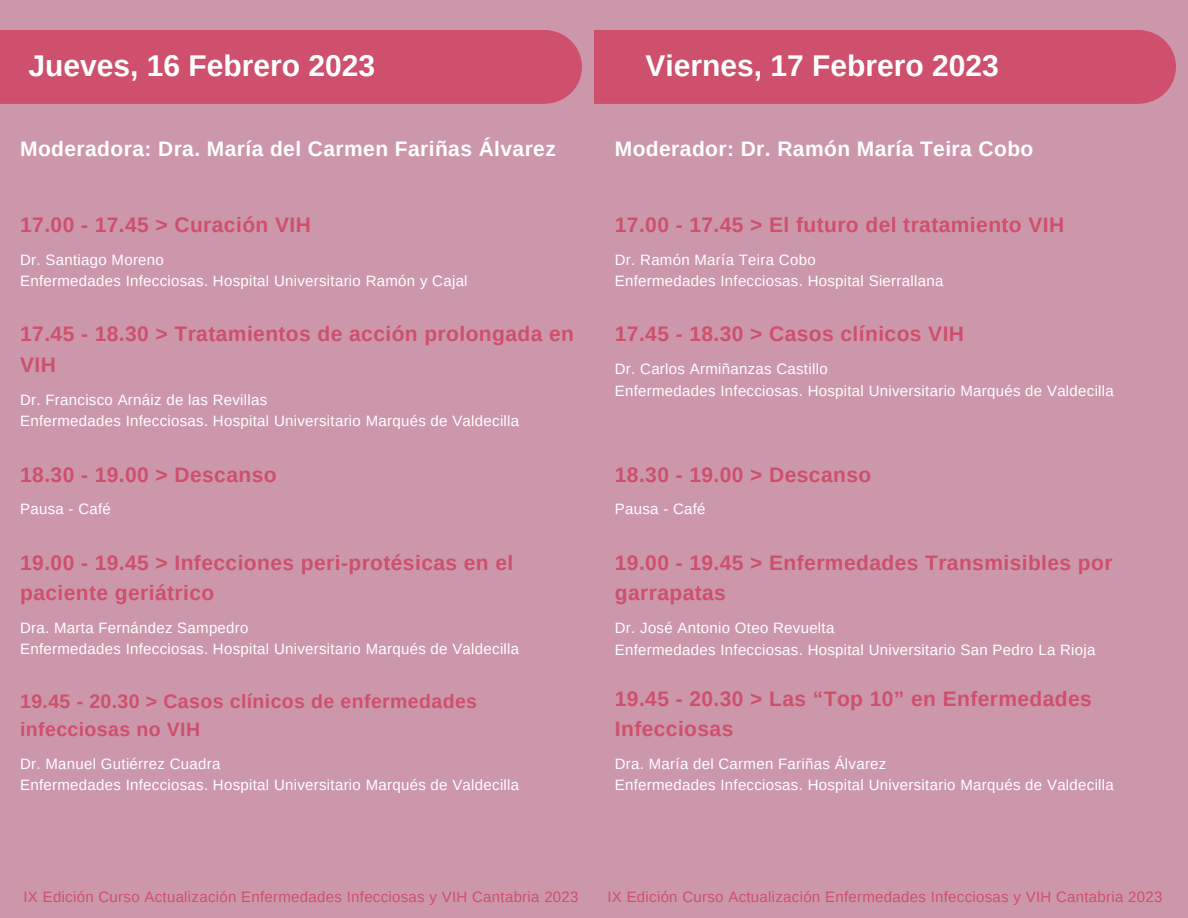
<style>
.page{position:relative;width:1188px;height:918px;background:#cd97ab}
.page>*{position:absolute;margin:0;border:0;box-sizing:border-box;transform-origin:0 0}
.t1{font:700 30px "Arimo";color:#fff}
.t2{font:700 21px/30.3px "Arimo";letter-spacing:.02em;color:#ce506d}
.t3{font:700 21px "Arimo";letter-spacing:.02em;color:#fff}
.t4{font:700 19.5px/28.2px "Arimo";letter-spacing:.02em;color:#ce506d}
.t5{font:15px/21.3px "Arimo";letter-spacing:.02em;color:#fff}
.t6{font:15px "Arimo";letter-spacing:.02em;color:#ce506d}
</style>
<div class="page">
<div style="left:0;top:30px;width:582px;height:74px;background:#ce506d"></div>
<div style="left:594px;top:30px;width:582px;height:74px;background:#ce506d"></div>
<h1 class="t1" style="left:28px;top:49px;width:348px">Jueves, 16 Febrero 2023</h1>
<h1 class="t1" style="left:645px;top:49px;width:355px">Viernes, 17 Febrero 2023</h1>
<h2 class="t3" style="left:20px;top:137px;width:537px">Moderadora: Dra. María del Carmen Fariñas Álvarez</h2>
<h2 class="t3" style="left:615px;top:137px;width:420px">Moderador: Dr. Ramón María Teira Cobo</h2>
<h2 class="t2" style="left:20px;top:209px;width:292px">17.00 - 17.45 &gt; Curación VIH</h2>
<h2 class="t2" style="left:615px;top:209px;width:451px">17.00 - 17.45 &gt; El futuro del tratamiento VIH</h2>
<p class="t5" style="left:20px;top:249px;width:449px">Dr. Santiago Moreno<br>Enfermedades Infecciosas. Hospital Universitario Ramón y Cajal</p>
<p class="t5" style="left:615px;top:249px;width:330px">Dr. Ramón María Teira Cobo<br>Enfermedades Infecciosas. Hospital Sierrallana</p>
<h2 class="t2" style="left:20px;top:319px;width:555px">17.45 - 18.30 &gt; Tratamientos de acción prolongada en<br>VIH</h2>
<p class="t5" style="left:20px;top:389px;width:501px">Dr. Francisco Arnáiz de las Revillas<br>Enfermedades Infecciosas. Hospital Universitario Marqués de Valdecilla</p>
<h2 class="t2" style="left:615px;top:319px;width:351px">17.45 - 18.30 &gt; Casos clínicos VIH</h2>
<p class="t5" style="left:615px;top:358px;width:501px">Dr. Carlos Armiñanzas Castillo<br>Enfermedades Infecciosas. Hospital Universitario Marqués de Valdecilla</p>
<h2 class="t2" style="left:20px;top:459px;width:258px">18.30 - 19.00 &gt; Descanso</h2>
<h2 class="t2" style="left:615px;top:459px;width:258px">18.30 - 19.00 &gt; Descanso</h2>
<p class="t5" style="left:20px;top:499px;width:92px">Pausa - Café</p>
<p class="t5" style="left:615px;top:499px;width:92px">Pausa - Café</p>
<h2 class="t2" style="left:20px;top:547px;width:495px">19.00 - 19.45 &gt; Infecciones peri-protésicas en el paciente geriátrico</h2>
<h2 class="t2" style="left:615px;top:548px;width:499px">19.00 - 19.45 &gt; Enfermedades Transmisibles por garrapatas</h2>
<p class="t5" style="left:20px;top:617px;width:501px">Dra. Marta Fernández Sampedro<br>Enfermedades Infecciosas. Hospital Universitario Marqués de Valdecilla</p>
<p class="t5" style="left:615px;top:617px;width:482px">Dr. José Antonio Oteo Revuelta<br>Enfermedades Infecciosas. Hospital Universitario San Pedro La Rioja</p>
<h3 class="t4" style="left:20px;top:687px;width:458px">19.45 - 20.30 &gt; Casos clínicos de enfermedades infecciosas no VIH</h3>
<h2 class="t2" style="left:615px;top:683px;width:479px">19.45 - 20.30 &gt; Las “Top 10” en Enfermedades<br>Infecciosas</h2>
<p class="t5" style="left:20px;top:753px;width:501px">Dr. Manuel Gutiérrez Cuadra<br>Enfermedades Infecciosas. Hospital Universitario Marqués de Valdecilla</p>
<p class="t5" style="left:615px;top:753px;width:501px">Dra. María del Carmen Fariñas Álvarez<br>Enfermedades Infecciosas. Hospital Universitario Marqués de Valdecilla</p>
<p class="t6" style="left:24px;top:888px;width:557px">IX Edición Curso Actualización Enfermedades Infecciosas y VIH Cantabria 2023</p>
<p class="t6" style="left:607px;top:888px;width:557px">IX Edición Curso Actualización Enfermedades Infecciosas y VIH Cantabria 2023</p>
</div>
